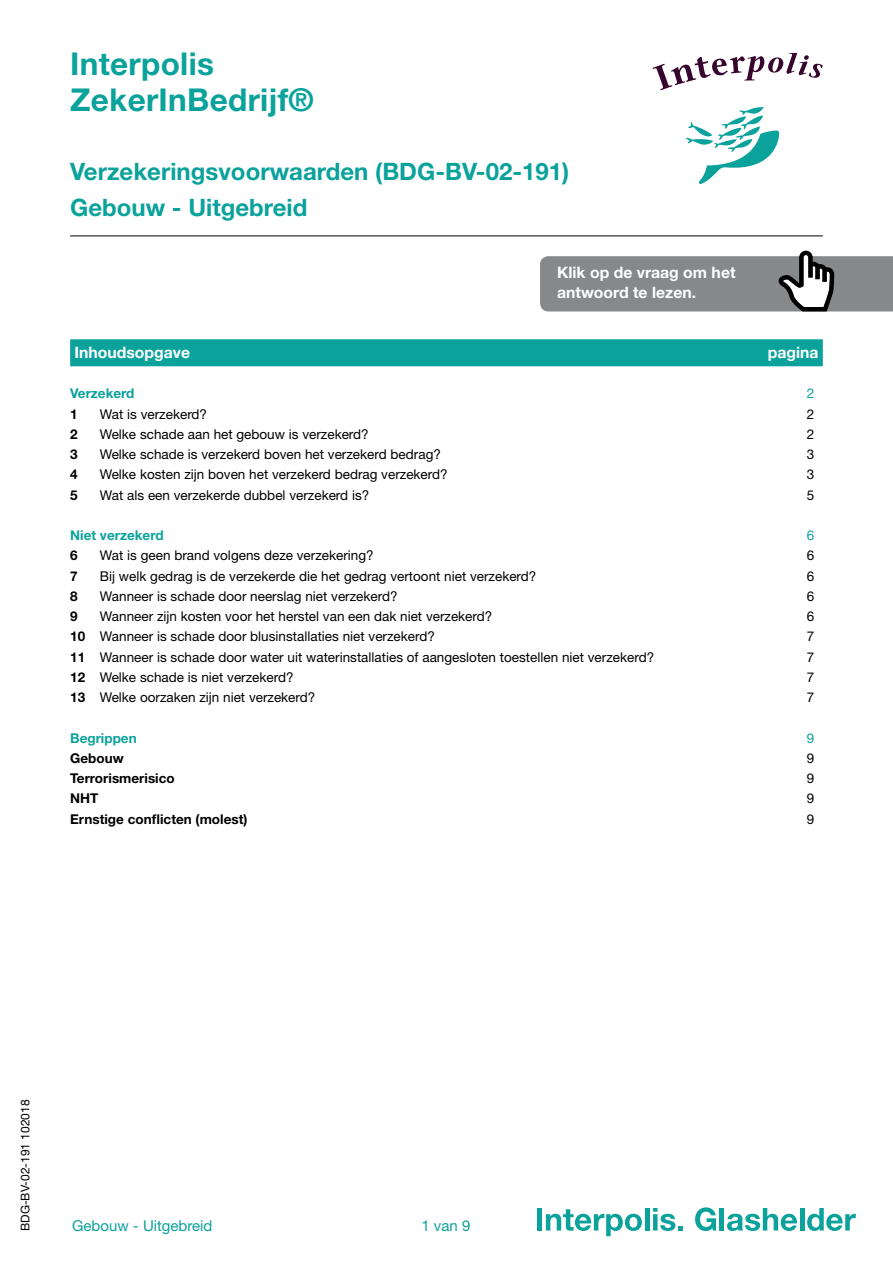
<style>
.page{position:relative;width:893px;height:1263px;background:#fff}
.page>*{position:absolute;margin:0;border:0;box-sizing:border-box;transform-origin:0 0}
.t1{font:700 31.5px/36px "Helvetica Neue LT Std";letter-spacing:.01em;color:#0ba29c}
.t2{font:700 24px/36px "Helvetica Neue LT Std";color:#0ba29c}
.t3{font:700 15.75px/20.2px "Helvetica Neue LT Std";color:#fff}
.t4{font:15px "Helvetica Neue LT Std";color:#0ba29c}
.t5{font:13.5px "Helvetica Neue LT Std";color:#000}
.t6{font:700 13.5px "Helvetica Neue LT Std";color:#000}
.t7{font:700 13.5px "Helvetica Neue LT Std";color:#0ba29c}
.t8{font:13.5px "Helvetica Neue LT Std";color:#0ba29c}
.t9{font:12px "Helvetica Neue LT Std";color:#000}
.s1{font-weight:700}
</style>
<div class="page">
<hr style="left:70px;top:236px;width:753px;height:1px;background:#000">
<div style="left:537px;top:1208px;width:5px;height:22px;background:#0ba29c"></div>
<svg style="left:546px;top:1209px;width:96px;height:27px"></svg>
<hr style="left:645px;top:1208px;width:4px;height:22px;background:#0ba29c">
<svg style="left:653px;top:1208px;width:30px;height:23px"></svg>
<svg style="left:695px;top:1207px;width:21px;height:24px"></svg>
<hr style="left:720px;top:1208px;width:4px;height:22px;background:#0ba29c">
<svg style="left:727px;top:1208px;width:70px;height:23px"></svg>
<hr style="left:800px;top:1208px;width:4px;height:22px;background:#0ba29c">
<svg style="left:807px;top:1208px;width:49px;height:23px"></svg>
<svg style="left:540px;top:251px;width:353px;height:60px;background:#909193"></svg>
<div style="left:70px;top:339px;width:753px;height:27px;background:#0ba29c"></div>
<svg style="left:653px;top:53px;width:170px;height:37px"></svg>
<svg style="left:685px;top:107px;width:95px;height:77px"></svg>
<h1 class="t1" style="left:70px;top:46px;width:245px">Interpolis<br>ZekerInBedrijf®</h1>
<h2 class="t2" style="left:70px;top:153px;width:501px">Verzekeringsvoorwaarden (BDG-BV-02-191)<br>Gebouw - Uitgebreid</h2>
<p class="t3" style="left:557px;top:262px;width:180px">Klik op de vraag om het antwoord te lezen.</p>
<p class="t3" style="left:74px;top:342px;width:117px">Inhoudsopgave</p>
<p class="t3" style="left:768px;top:342px;width:52px">pagina</p>
<p class="t7" style="left:70px;top:385px;width:66px">Verzekerd</p>
<p class="t8" style="left:807px;top:385px;width:9px">2</p>
<p class="t6" style="left:70px;top:405px;width:9px">1</p>
<p class="t5" style="left:100px;top:406px;width:109px">Wat is verzekerd?</p>
<p class="t5" style="left:807px;top:406px;width:9px">2</p>
<p class="t6" style="left:70px;top:426px;width:9px">2</p>
<p class="t5" style="left:100px;top:426px;width:270px">Welke schade aan het gebouw is verzekerd?</p>
<p class="t5" style="left:807px;top:426px;width:9px">2</p>
<p class="t6" style="left:70px;top:446px;width:9px">3</p>
<p class="t5" style="left:100px;top:446px;width:342px">Welke schade is verzekerd boven het verzekerd bedrag?</p>
<p class="t5" style="left:807px;top:446px;width:9px">3</p>
<p class="t6" style="left:70px;top:466px;width:9px">4</p>
<p class="t5" style="left:100px;top:466px;width:349px">Welke kosten zijn boven het verzekerd bedrag verzekerd?</p>
<p class="t5" style="left:807px;top:466px;width:9px">3</p>
<p class="t6" style="left:70px;top:486px;width:9px">5</p>
<p class="t5" style="left:100px;top:487px;width:271px">Wat als een verzekerde dubbel verzekerd is?</p>
<p class="t5" style="left:807px;top:487px;width:9px">5</p>
<p class="t7" style="left:70px;top:527px;width:95px">Niet verzekerd</p>
<p class="t8" style="left:807px;top:527px;width:9px">6</p>
<p class="t6" style="left:70px;top:547px;width:9px">6</p>
<p class="t5" style="left:100px;top:547px;width:275px">Wat is geen brand volgens deze verzekering?</p>
<p class="t5" style="left:807px;top:547px;width:9px">6</p>
<p class="t6" style="left:70px;top:567px;width:9px">7</p>
<p class="t5" style="left:100px;top:568px;width:438px">Bij welk gedrag is de verzekerde die het gedrag vertoont niet verzekerd?</p>
<p class="t5" style="left:807px;top:568px;width:9px">6</p>
<p class="t6" style="left:70px;top:588px;width:9px">8</p>
<p class="t5" style="left:100px;top:588px;width:299px">Wanneer is schade door neerslag niet verzekerd?</p>
<p class="t5" style="left:807px;top:588px;width:9px">6</p>
<p class="t6" style="left:70px;top:608px;width:9px">9</p>
<p class="t5" style="left:100px;top:608px;width:394px">Wanneer zijn kosten voor het herstel van een dak niet verzekerd?</p>
<p class="t5" style="left:807px;top:608px;width:9px">6</p>
<p class="t5" style="left:70px;top:628px;width:366px"><span class="s1">10</span> Wanneer is schade door blusinstallaties niet verzekerd?</p>
<p class="t5" style="left:807px;top:628px;width:9px">7</p>
<p class="t5" style="left:70px;top:649px;width:586px"><span class="s1">11</span> Wanneer is schade door water uit waterinstallaties of aangesloten toestellen niet verzekerd?</p>
<p class="t5" style="left:807px;top:649px;width:9px">7</p>
<p class="t5" style="left:70px;top:669px;width:225px"><span class="s1">12</span> Welke schade is niet verzekerd?</p>
<p class="t5" style="left:807px;top:669px;width:9px">7</p>
<p class="t5" style="left:70px;top:689px;width:247px"><span class="s1">13</span> Welke oorzaken zijn niet verzekerd?</p>
<p class="t5" style="left:807px;top:689px;width:9px">7</p>
<p class="t7" style="left:70px;top:729px;width:68px">Begrippen</p>
<p class="t8" style="left:807px;top:730px;width:9px">9</p>
<p class="t6" style="left:70px;top:750px;width:55px">Gebouw</p>
<p class="t5" style="left:807px;top:750px;width:9px">9</p>
<p class="t6" style="left:70px;top:770px;width:106px">Terrorismerisico</p>
<p class="t5" style="left:807px;top:770px;width:9px">9</p>
<p class="t6" style="left:70px;top:790px;width:30px">NHT</p>
<p class="t5" style="left:807px;top:790px;width:9px">9</p>
<p class="t6" style="left:70px;top:810px;width:179px">Ernstige conflicten (molest)</p>
<p class="t5" style="left:807px;top:811px;width:9px">9</p>
<p class="t9" style="left:18px;top:1231px;width:133px;rotate:-90deg">BDG-BV-02-191 102018</p>
<p class="t4" style="left:72px;top:1217px;width:142px">Gebouw - Uitgebreid</p>
<p class="t4" style="left:421px;top:1217px;width:51px">1 van 9</p>
</div>
